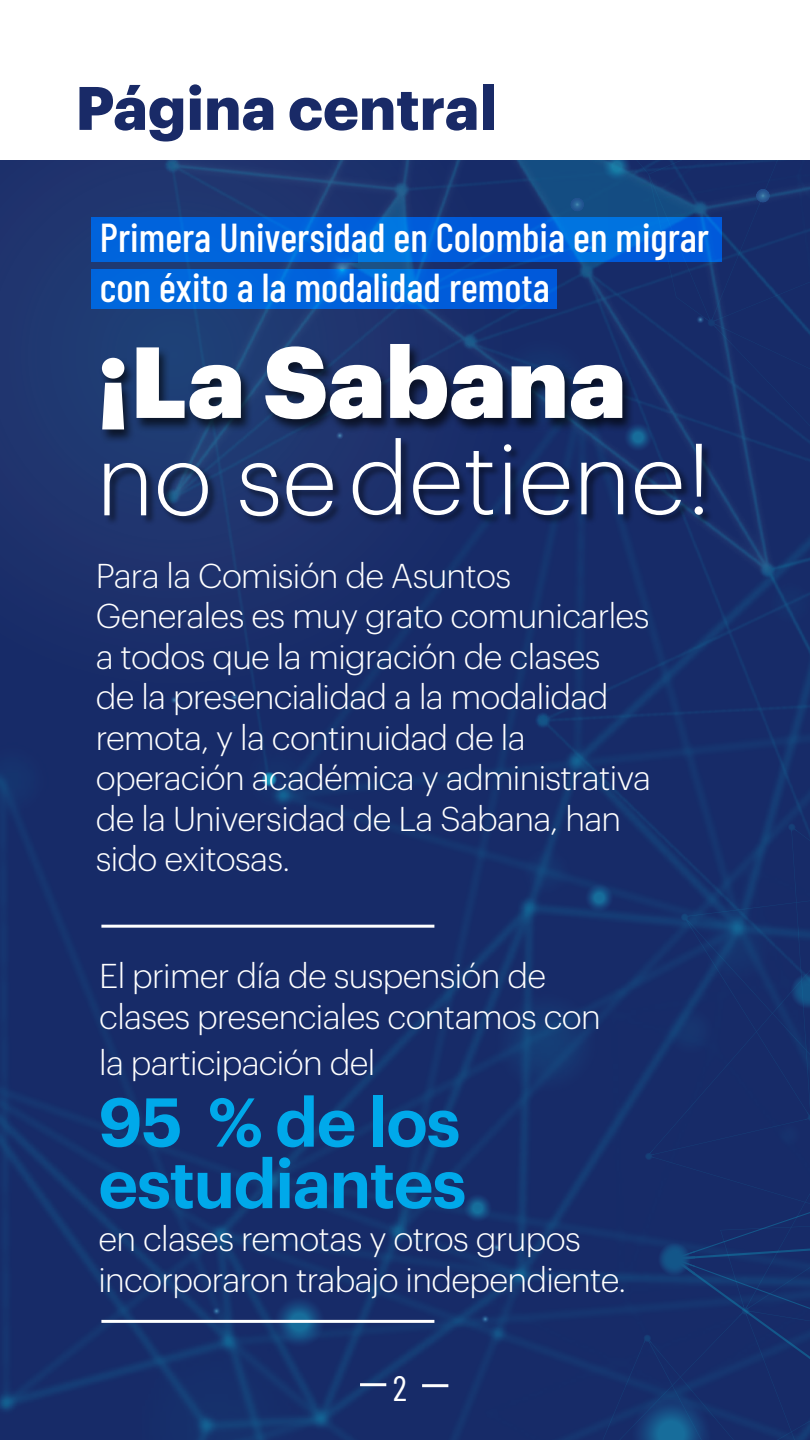
<style>
.page{position:relative;width:810px;height:1440px;background:#fff}
.page>*{position:absolute;margin:0;border:0;box-sizing:border-box;transform-origin:0 0}
.t1{font:300 98.62px "Graphik";color:#fff}
.t2{font:900 98.62px "Graphik";color:#fff}
.t3{font:600 67.5px/61.5px "Graphik";letter-spacing:-.02em;color:#00a9ea}
.t4{font:700 60px "Graphik";color:#192a67}
.t5{font:500 40.35px/50.1px "Barlow Condensed";color:#fff}
.t6{font:35.25px "Barlow Condensed";color:#fff}
.t7{font:300 33.75px/40.5px "Graphik";letter-spacing:-.02em;color:#fff}
</style>
<div class="page">
<img style="left:0;top:599px;width:809px;height:841px">
<svg style="left:480px;top:1314px;width:9px;height:9px"></svg>
<svg style="left:212px;top:1306px;width:9px;height:9px"></svg>
<svg style="left:492px;top:1243px;width:9px;height:9px"></svg>
<svg style="left:0;top:160px;width:607px;height:628px;background:#192f6b"></svg>
<img style="left:145px;top:160px;width:664px;height:439px">
<div style="left:99px;top:343px;width:535px;height:101px;background:#000;opacity:.64"></div>
<svg style="left:91px;top:218px;width:630px;height:44px;background:#0064dc"></svg>
<svg style="left:91px;top:270px;width:465px;height:39px;background:#0063dc"></svg>
<div style="left:352px;top:438px;width:361px;height:87px;background:#000;opacity:.5"></div>
<div style="left:104px;top:463px;width:240px;height:64px;background:#000;opacity:.5"></div>
<hr style="left:360px;top:1383px;width:26px;height:3px;background:#fff">
<hr style="left:422px;top:1384px;width:26px;height:3px;background:#fff">
<hr style="left:101px;top:925px;width:333px;height:3px;background:#fff">
<hr style="left:101px;top:1320px;width:333px;height:3px;background:#fff">
<h3 class="t4" style="left:75px;top:62px;width:423px">Página central</h3>
<p class="t5" style="left:100px;top:212px;width:611px">Primera Universidad en Colombia en migrar con éxito a la modalidad remota</p>
<h1 class="t2" style="left:96px;top:305px;width:532px">¡La Sabana</h1>
<h1 class="t1" style="left:96px;top:407px;width:617px">no sedetiene!</h1>
<p class="t7" style="left:96px;top:552px;width:557px">Para la Comisión de Asuntos<br>Generales es muy grato comunicarles a todos que la migración de clases<br>de la presencialidad a la modalidad remota, y la continuidad de la operación académica y administrativa de la Universidad de La Sabana, han sido exitosas.</p>
<p class="t7" style="left:99px;top:953px;width:503px">El primer día de suspensión de clases presenciales contamos con</p>
<p class="t7" style="left:99px;top:1040px;width:277px">la participación del</p>
<h2 class="t3" style="left:98px;top:1086px;width:369px">95 % de los estudiantes</h2>
<p class="t7" style="left:98px;top:1216px;width:529px">en clases remotas y otros grupos incorporaron trabajo independiente.</p>
<p class="t6" style="left:393px;top:1366px;width:16px">2</p>
</div>
